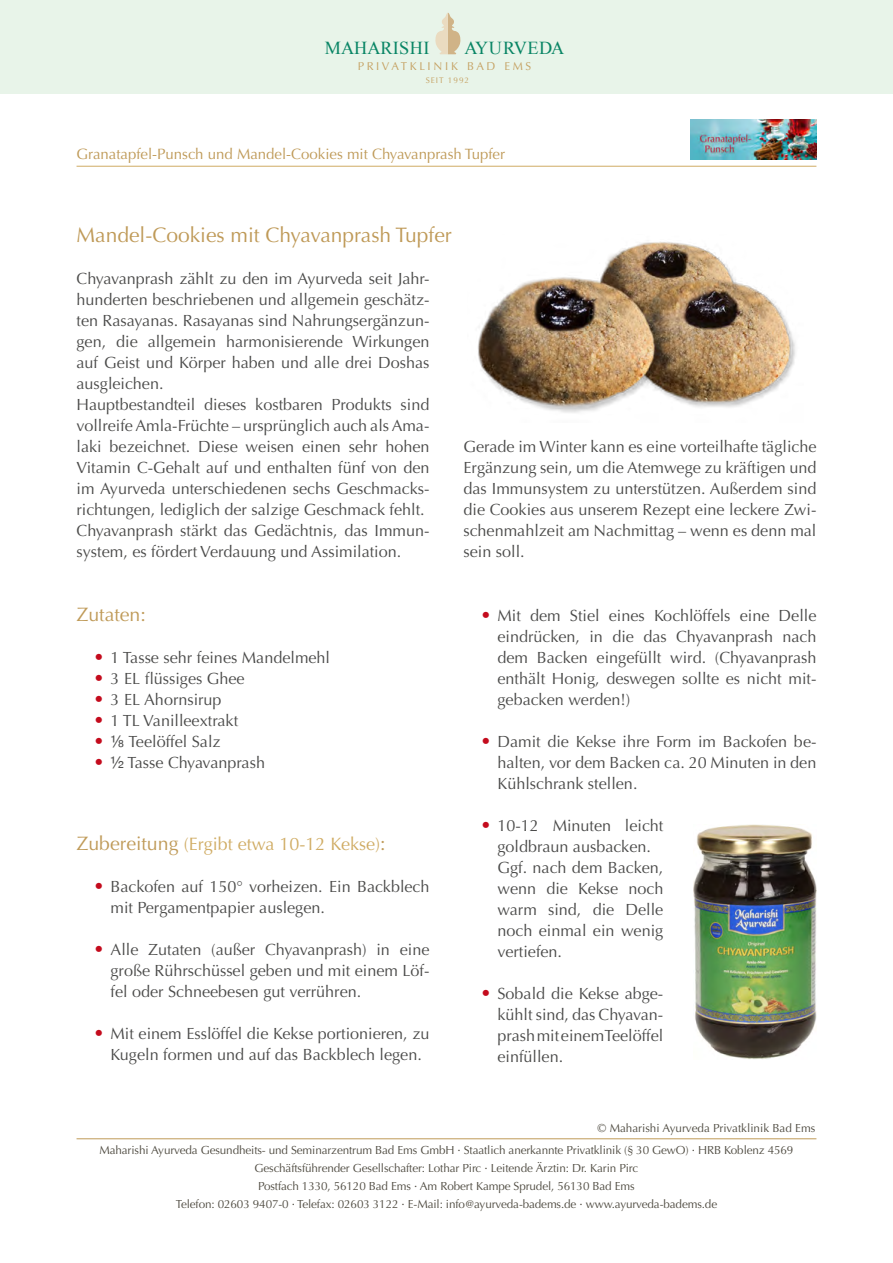
<style>
.page{position:relative;width:893px;height:1263px;background:#fff}
.page>*{position:absolute;margin:0;border:0;box-sizing:border-box;transform-origin:0 0}
.t1{font:21px "Optima";color:#bf9a58}
.t2{font:19.5px "Optima";color:#bf9a58}
.t3{font:18.3px "Times New Roman";color:#098565}
.t4{font:18.3px "Times New Roman";letter-spacing:.02em;color:#098565}
.t5{font:18px "Optima";color:#d0ac64}
.t6{font:16.2px/21px "Optima";color:#4b4b4a;text-align:justify}
.t7{font:15px "Optima";color:#bf9a58}
.t8{font:11.7px/18px "Optima";letter-spacing:-.01em;color:#4f4b41}
.t9{font:11.4px "Optima";letter-spacing:.23em;color:#c5a162}
.t10{font:8.25px "Optima";letter-spacing:.12em;color:#c5a162}
.s1{font-size:18px;color:#c40b1d}
.s2{font-family:"Helvetica Neue"}
.s3{font-size:19.5px;color:#bf9a58}
</style>
<div class="page">
<hr style="left:77px;top:166px;width:739px;height:1px;background:#d0ac64">
<img style="left:690px;top:119px;width:126px;height:40px">
<img style="left:478px;top:241px;width:318px;height:172px">
<img style="left:693px;top:824px;width:123px;height:235px">
<hr style="left:77px;top:1138px;width:739px;height:1px;background:#bf9a58">
<div style="left:0;top:0;width:893px;height:94px;background:#e8f4e9"></div>
<svg style="left:435px;top:13px;width:26px;height:41px"></svg>
<p class="t3" style="left:325px;top:36px;width:106px">MAHARISHI</p>
<p class="t4" style="left:464px;top:36px;width:101px">AYURVEDA</p>
<p class="t9" style="left:358px;top:59px;width:175px">PRIVATKLINIK BAD EMS</p>
<p class="t10" style="left:426px;top:75px;width:45px">SEIT 1992</p>
<p class="t7" style="left:77px;top:146px;width:430px">Granatapfel-Punsch und Mandel-Cookies mit Chyavanprash Tupfer</p>
<p class="t1" style="left:77px;top:223px;width:377px">Mandel-Cookies mit Chyavanprash Tupfer</p>
<p class="t6" style="left:77px;top:268px;width:354px;text-align:left">Chyavanprash zählt zu den im Ayurveda seit Jahr&shy;hunderten beschriebenen und allgemein geschätz&shy;ten Rasayanas. Rasayanas sind Nahrungsergänzun&shy;gen, die allgemein harmonisierende Wirkungen auf Geist und Körper haben und alle drei Doshas ausgleichen.<br>Hauptbestandteil dieses kostbaren Produkts sind vollreife Amla-Früchte – ursprünglich auch als Ama&shy;laki bezeichnet. Diese weisen einen sehr hohen Vitamin C-Gehalt auf und enthalten fünf von den im Ayurveda unterschiedenen sechs Geschmacks&shy;richtungen, lediglich der salzige Geschmack fehlt.<br>Chyavanprash stärkt das Gedächtnis, das Immun&shy;system, es fördert Verdauung und Assimilation.</p>
<p class="t6" style="left:463px;top:436px;width:354px">Gerade im Winter kann es eine vorteilhafte tägliche Ergänzung sein, um die Atemwege zu kräftigen und das Immunsystem zu unterstützen. Außerdem sind die Cookies aus unserem Rezept eine leckere Zwi&shy;schenmahlzeit am Nachmittag – wenn es denn mal sein soll.</p>
<p class="t2" style="left:77px;top:603px;width:71px">Zutaten:</p>
<p class="t6" style="left:94px;top:647px;width:238px"><span class="s1">•</span> 1 Tasse sehr feines Mandelmehl</p>
<p class="t6" style="left:94px;top:668px;width:153px"><span class="s1">•</span> 3 EL flüssiges Ghee</p>
<p class="t6" style="left:94px;top:689px;width:130px"><span class="s1">•</span> 3 EL Ahornsirup</p>
<p class="t6" style="left:94px;top:710px;width:146px"><span class="s1">•</span> 1 TL Vanilleextrakt</p>
<p class="t6" style="left:94px;top:731px;width:129px"><span class="s1">•</span> <span class="s2">⅛</span> Teelöffel Salz</p>
<p class="t6" style="left:94px;top:752px;width:173px"><span class="s1">•</span> <span class="s2">½</span> Tasse Chyavanprash</p>
<p class="t5" style="left:77px;top:833px;width:311px"><span class="s3">Zubereitung</span> (Ergibt etwa 10-12 Kekse)<span class="s3">:</span></p>
<p class="t6" style="left:111px;top:876px;width:320px;text-indent:-17px"><span class="s1">•</span> Backofen auf 150° vorheizen. Ein Backblech mit Pergamentpapier auslegen.</p>
<p class="t6" style="left:111px;top:939px;width:320px;text-indent:-17px"><span class="s1">•</span> Alle Zutaten (außer Chyavanprash) in eine große Rührschüssel geben und mit einem Löf&shy;fel oder Schneebesen gut verrühren.</p>
<p class="t6" style="left:94px;top:1023px;width:337px;text-align:center"><span class="s1">•</span> Mit einem Esslöffel die Kekse portionieren, zu<br>Kugeln formen und auf das Backblech legen.</p>
<p class="t6" style="left:497px;top:605px;width:320px;text-indent:-17px"><span class="s1">•</span> Mit dem Stiel eines Kochlöffels eine Delle eindrücken, in die das Chyavanprash nach dem Backen eingefüllt wird. (Chyavanprash enthält Honig, deswegen sollte es nicht mit&shy;gebacken werden!)</p>
<p class="t6" style="left:497px;top:731px;width:320px;text-indent:-17px"><span class="s1">•</span> Damit die Kekse ihre Form im Backofen be&shy;halten, vor dem Backen ca. 20 Minuten in den Kühlschrank stellen.</p>
<p class="t6" style="left:497px;top:815px;width:167px;text-align:left;text-indent:-17px"><span class="s1">•</span> 10-12 Minuten leicht goldbraun ausbacken.<br>Ggf. nach dem Backen, wenn die Kekse noch warm sind, die Delle noch einmal ein wenig vertiefen.</p>
<p class="t6" style="left:497px;top:983px;width:167px;text-indent:-17px"><span class="s1">•</span> Sobald die Kekse abge&shy;kühlt sind, das Chyavan&shy;prash mit einem Teelöffel einfüllen.</p>
<p class="t8" style="left:100px;top:1117px;width:717px;line-height:22px;text-indent:498px">© Maharishi Ayurveda Privatklinik Bad Ems<br>Maharishi Ayurveda Gesundheits- und Seminarzentrum Bad Ems GmbH · Staatlich anerkannte Privatklinik (§ 30 GewO) · HRB Koblenz 4569</p>
<p class="t8" style="left:176px;top:1159px;width:543px;text-align:center">Geschäftsführender Gesellschafter: Lothar Pirc · Leitende Ärztin: Dr. Karin Pirc<br>Postfach 1330, 56120 Bad Ems · Am Robert Kampe Sprudel, 56130 Bad Ems<br>Telefon: 02603 9407-0 · Telefax: 02603 3122 · E-Mail: info@ayurveda-badems.de · www.ayurveda-badems.de</p>
</div>
